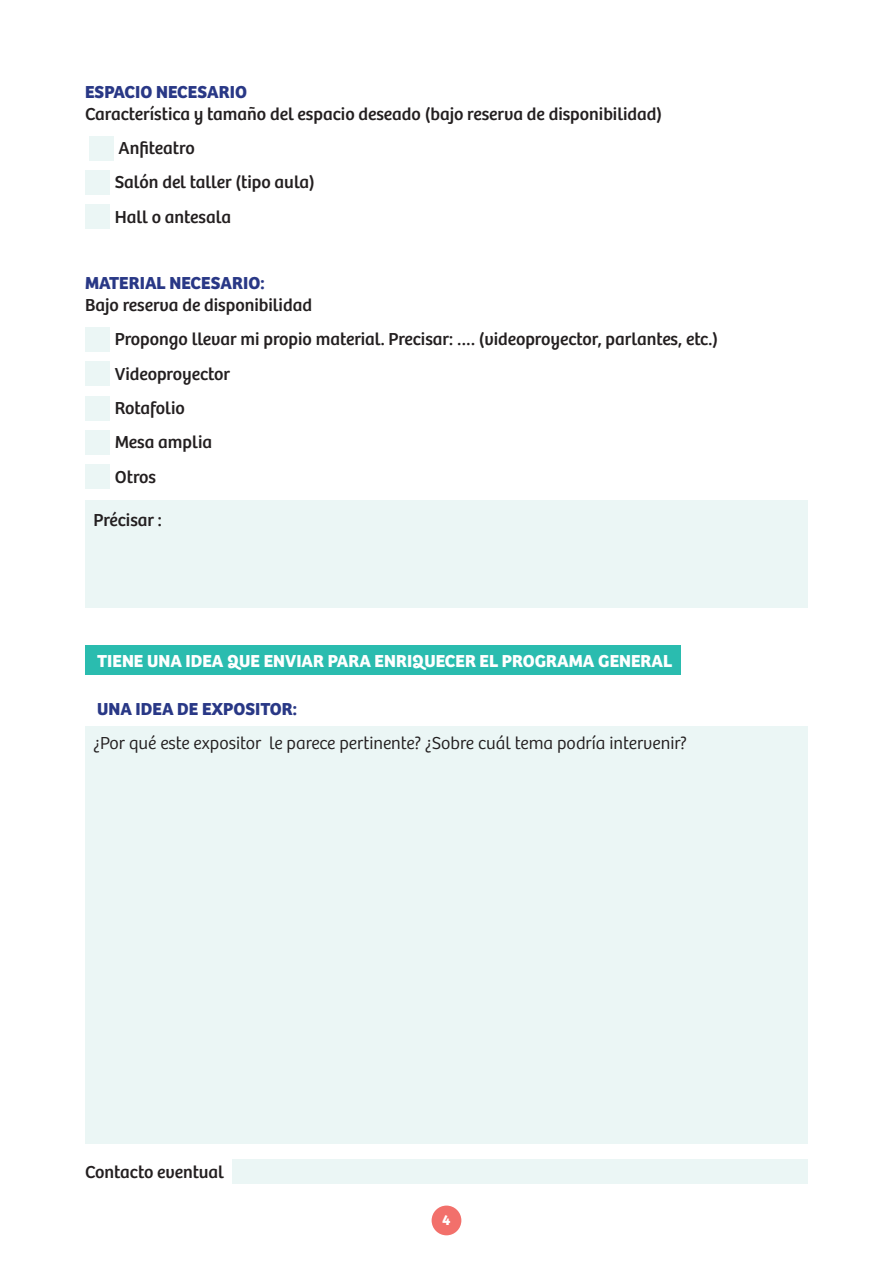
<style>
.page{position:relative;width:893px;height:1263px;background:#fff}
.page>*{position:absolute;margin:0;border:0;box-sizing:border-box;transform-origin:0 0}
.Courant{font:18px "Bree";color:#231f20}
.Courant-2{font:300 18px "Bree";color:#231f20}
.Courant-3{font:700 18px "Bree";color:#293886}
.Courant-4{font:700 18px "Bree";color:#fff}
.t1{font:700 15px "Bree";color:#fff}
</style>
<div class="page">
<div style="left:85px;top:501px;width:723px;height:107px;background:#ebf6f5"></div>
<div style="left:85px;top:726px;width:723px;height:418px;background:#ebf6f5"></div>
<div style="left:232px;top:1160px;width:576px;height:24px;background:#ebf6f5"></div>
<div style="left:89px;top:136px;width:24px;height:25px;background:#ebf6f5"></div>
<div style="left:85px;top:170px;width:24px;height:25px;background:#ebf6f5"></div>
<div style="left:85px;top:205px;width:24px;height:24px;background:#ebf6f5"></div>
<div style="left:85px;top:327px;width:24px;height:25px;background:#ebf6f5"></div>
<div style="left:85px;top:362px;width:24px;height:24px;background:#ebf6f5"></div>
<div style="left:85px;top:396px;width:24px;height:24px;background:#ebf6f5"></div>
<div style="left:85px;top:430px;width:24px;height:25px;background:#ebf6f5"></div>
<div style="left:85px;top:465px;width:24px;height:24px;background:#ebf6f5"></div>
<div style="left:85px;top:645px;width:596px;height:30px;background:#2abcaf"></div>
<div style="left:432px;top:1205px;width:29px;height:30px;background:#f2706b;border-radius:50%"></div>
<p class="Courant-3" style="left:85px;top:81px;width:163px">ESPACIO NECESARIO</p>
<p class="Courant" style="left:85px;top:103px;width:579px">Característica y tamaño del espacio deseado (bajo reserva de disponibilidad)</p>
<p class="Courant" style="left:119px;top:137px;width:78px">Anfiteatro</p>
<p class="Courant" style="left:115px;top:172px;width:202px">Salón del taller (tipo aula)</p>
<p class="Courant" style="left:115px;top:206px;width:118px">Hall o antesala</p>
<p class="Courant-3" style="left:85px;top:272px;width:181px">MATERIAL NECESARIO:</p>
<p class="Courant" style="left:85px;top:294px;width:228px">Bajo reserva de disponibilidad</p>
<p class="Courant" style="left:115px;top:329px;width:605px">Propongo llevar mi propio material. Precisar: …. (videoproyector, parlantes, etc.)</p>
<p class="Courant" style="left:115px;top:363px;width:117px">Videoproyector</p>
<p class="Courant" style="left:115px;top:397px;width:71px">Rotafolio</p>
<p class="Courant" style="left:115px;top:432px;width:99px">Mesa amplia</p>
<p class="Courant" style="left:115px;top:466px;width:43px">Otros</p>
<p class="Courant" style="left:94px;top:509px;width:70px">Précisar :</p>
<p class="Courant-4" style="left:97px;top:650px;width:577px">TIENE UNA IDEA QUE ENVIAR PARA ENRIQUECER EL PROGRAMA GENERAL</p>
<p class="Courant-3" style="left:97px;top:698px;width:201px">UNA IDEA DE EXPOSITOR:</p>
<p class="Courant-2" style="left:94px;top:733px;width:595px">¿Por qué este expositor le parece pertinente? ¿Sobre cuál tema podría intervenir?</p>
<p class="Courant" style="left:85px;top:1161px;width:141px">Contacto eventual</p>
<p class="t1" style="left:442px;top:1211px;width:10px">4</p>
</div>
